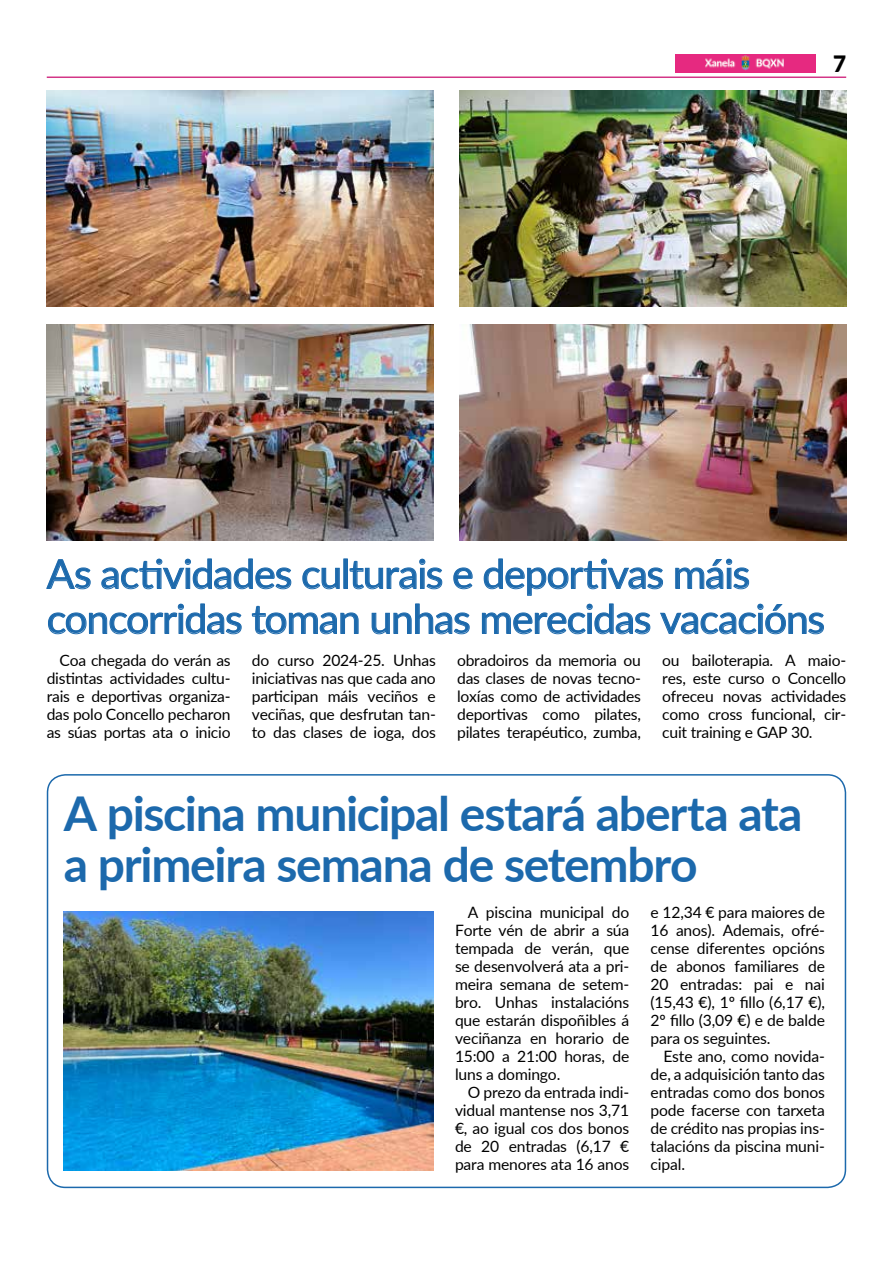
<style>
.page{position:relative;width:893px;height:1263px;background:#fff}
.page>*{position:absolute;margin:0;border:0;box-sizing:border-box;transform-origin:0 0}
.t1{font:700 48px/51px "Lato";letter-spacing:-.025em;color:#1c69ac}
.t2{font:39.9px/45px "Lato";letter-spacing:-.03em;color:#1c69ac}
.t3{font:900 22.5px "Lato";color:#000}
.t4{font:15.6px/18px "Lato";letter-spacing:-.01em;color:#000;text-align:justify}
</style>
<div class="page">
<hr style="left:47px;top:77px;width:799px;height:1px;background:#d33687">
<img style="left:675px;top:54px;width:141px;height:18px">
<svg style="left:46px;top:559px;width:45px;height:30px"></svg>
<svg style="left:101px;top:558px;width:191px;height:32px"></svg>
<svg style="left:302px;top:567px;width:38px;height:23px"></svg>
<div style="left:343px;top:559px;width:5px;height:30px;border:1px solid #1c69ac"></div>
<svg style="left:349px;top:558px;width:94px;height:32px"></svg>
<svg style="left:453px;top:567px;width:20px;height:22px"></svg>
<svg style="left:483px;top:558px;width:180px;height:38px"></svg>
<svg style="left:675px;top:558px;width:74px;height:32px"></svg>
<svg style="left:48px;top:603px;width:194px;height:32px"></svg>
<svg style="left:252px;top:606px;width:107px;height:29px"></svg>
<svg style="left:371px;top:603px;width:99px;height:32px"></svg>
<svg style="left:482px;top:603px;width:169px;height:32px"></svg>
<svg style="left:660px;top:603px;width:164px;height:32px"></svg>
<img style="left:47px;top:90px;width:387px;height:216px">
<img style="left:459px;top:90px;width:387px;height:216px">
<img style="left:47px;top:324px;width:387px;height:216px">
<img style="left:459px;top:324px;width:387px;height:216px">
<div style="left:47px;top:774px;width:799px;height:414px;border:2px solid #1c69ac;border-radius:18px"></div>
<img style="left:64px;top:911px;width:370px;height:259px">
<h3 class="t3" style="left:833px;top:47px;width:15px">7</h3>
<h2 class="t2" style="left:47px;top:550px;width:780px">As actividades culturais e deportivas máis concorridas toman unhas merecidas vacacións</h2>
<p class="t4" style="left:47px;top:651px;width:185px;text-indent:13px">Coa chegada do verán as distintas actividades cultu&shy;rais e deportivas organiza&shy;das polo Concello pecharon as súas portas ata o inicio</p>
<p class="t4" style="left:252px;top:651px;width:185px">do curso 2024-25. Unhas iniciativas nas que cada ano participan máis veciños e veciñas, que desfrutan tan&shy;to das clases de ioga, dos</p>
<p class="t4" style="left:457px;top:651px;width:185px">obradoiros da memoria ou das clases de novas tecno&shy;loxías como de actividades deportivas como pilates, pilates terapéutico, zumba,</p>
<p class="t4" style="left:662px;top:651px;width:185px">ou bailoterapia. A maio&shy;res, este curso o Concello ofreceu novas actividades como cross funcional, cir&shy;cuit training e GAP 30.</p>
<h1 class="t1" style="left:64px;top:786px;width:740px">A piscina municipal estará aberta ata a primeira semana de setembro</h1>
<p class="t4" style="left:455px;top:903px;width:176px;text-indent:13px">A piscina municipal do Forte vén de abrir a súa tempada de verán, que se desenvolverá ata a pri&shy;meira semana de setem&shy;bro. Unhas instalacións que estarán dispoñibles á veciñanza en horario de 15:00 a 21:00 horas, de luns a domingo.</p>
<p class="t4" style="left:455px;top:1083px;width:176px;text-indent:13px">O prezo da entrada indi&shy;vidual mantense nos 3,71 €, ao igual cos dos bonos de 20 entradas (6,17 € para menores ata 16 anos</p>
<p class="t4" style="left:651px;top:903px;width:176px">e 12,34 € para maiores de 16 anos). Ademais, ofré&shy;cense diferentes opcións de abonos familiares de 20 entradas: pai e nai (15,43 €), 1º fillo (6,17 €), 2º fillo (3,09 €) e de balde para os seguintes.</p>
<p class="t4" style="left:651px;top:1047px;width:176px;text-indent:13px">Este ano, como novida&shy;de, a adquisición tanto das entradas como dos bonos pode facerse con tarxeta de crédito nas propias ins&shy;talacións da piscina muni&shy;cipal.</p>
</div>
